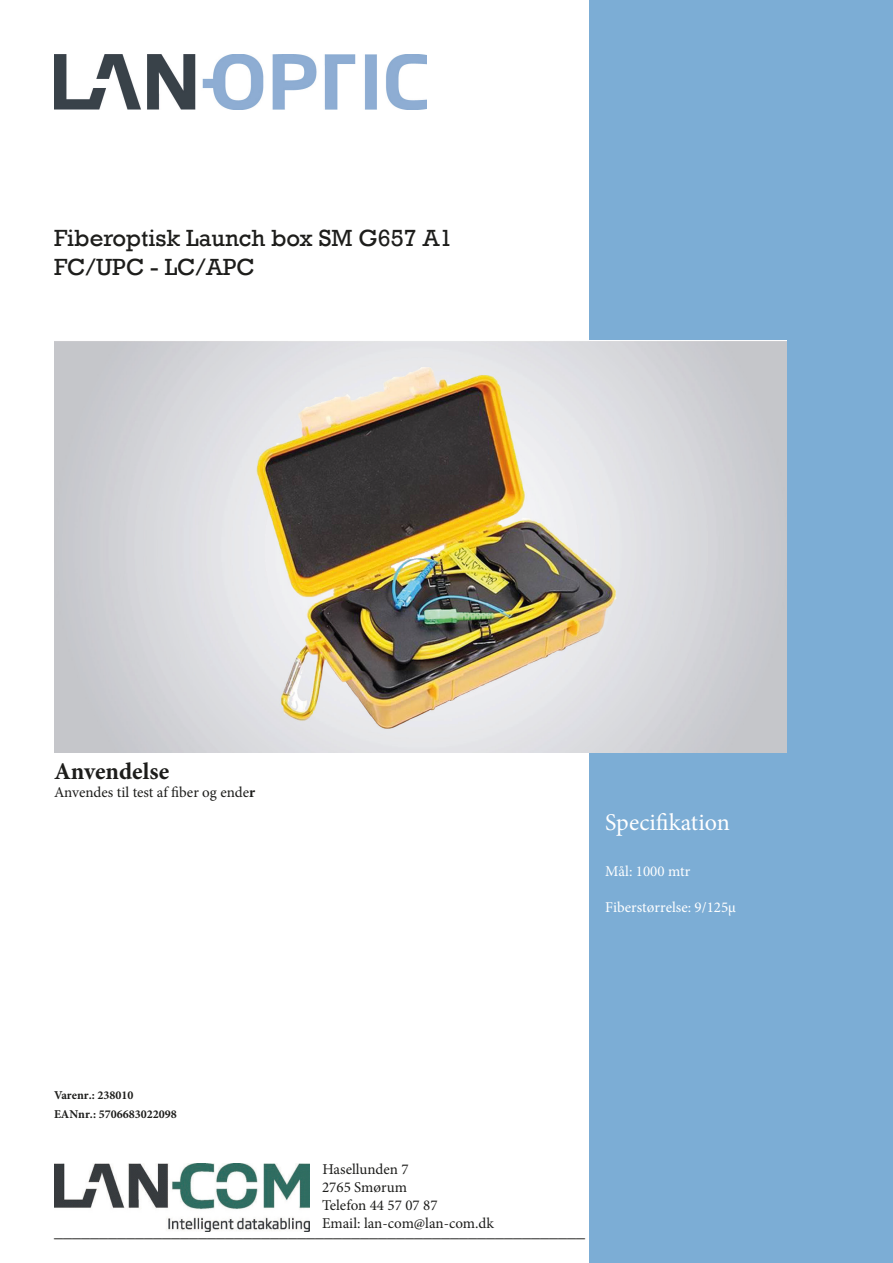
<style>
.page{position:relative;width:893px;height:1263px;background:#fff}
.page>*{position:absolute;margin:0;border:0;box-sizing:border-box;transform-origin:0 0}
.t1{font:24px "Rockwell";color:#1d1d1b}
.t2{font:24px "Minion Pro";color:#fff}
.t3{font:700 24px "Minion Pro";letter-spacing:-.005em;color:#1d1d1b}
.t4{font:18px "Minion Pro";color:#1d1d1b}
.t5{font:15px "Minion Pro";color:#1d1d1b}
.t6{font:15px "Minion Pro";color:#fff}
.t7{font:700 12px/19.4px "Minion Pro";color:#1d1d1b}
.s1{font-weight:700}
</style>
<div class="page">
<img style="left:54px;top:54px;width:372px;height:55px">
<div style="left:589px;top:0;width:304px;height:1263px;background:#7cadd5"></div>
<img style="left:55px;top:340px;width:731px;height:412px">
<img style="left:54px;top:1164px;width:255px;height:67px">
<p class="t1" style="left:54px;top:224px;width:400px">Fiberoptisk Launch box SM G657 A1</p>
<p class="t1" style="left:54px;top:253px;width:202px">FC/UPC - LC/APC</p>
<p class="t3" style="left:54px;top:755px;width:117px">Anvendelse</p>
<p class="t5" style="left:54px;top:782px;width:203px">Anvendes til test af fiber og ende<span class="s1">r</span></p>
<p class="t2" style="left:605px;top:806px;width:126px">Specifikation</p>
<p class="t6" style="left:605px;top:861px;width:87px">Mål: 1000 mtr</p>
<p class="t6" style="left:605px;top:897px;width:132px">Fiberstørrelse: 9/125µ</p>
<p class="t7" style="left:54px;top:1085px;width:124px">Varenr.: 238010<br>EANnr.: 5706683022098</p>
<p class="t5" style="left:322px;top:1159px;width:88px">Hasellunden 7</p>
<p class="t5" style="left:322px;top:1177px;width:86px">2765 Smørum</p>
<p class="t5" style="left:322px;top:1195px;width:117px">Telefon 44 57 07 87</p>
<p class="t5" style="left:322px;top:1213px;width:173px">Email: lan-com@lan-com.dk</p>
<p class="t4" style="left:54px;top:1219px;width:532px">___________________________________________________________</p>
</div>
